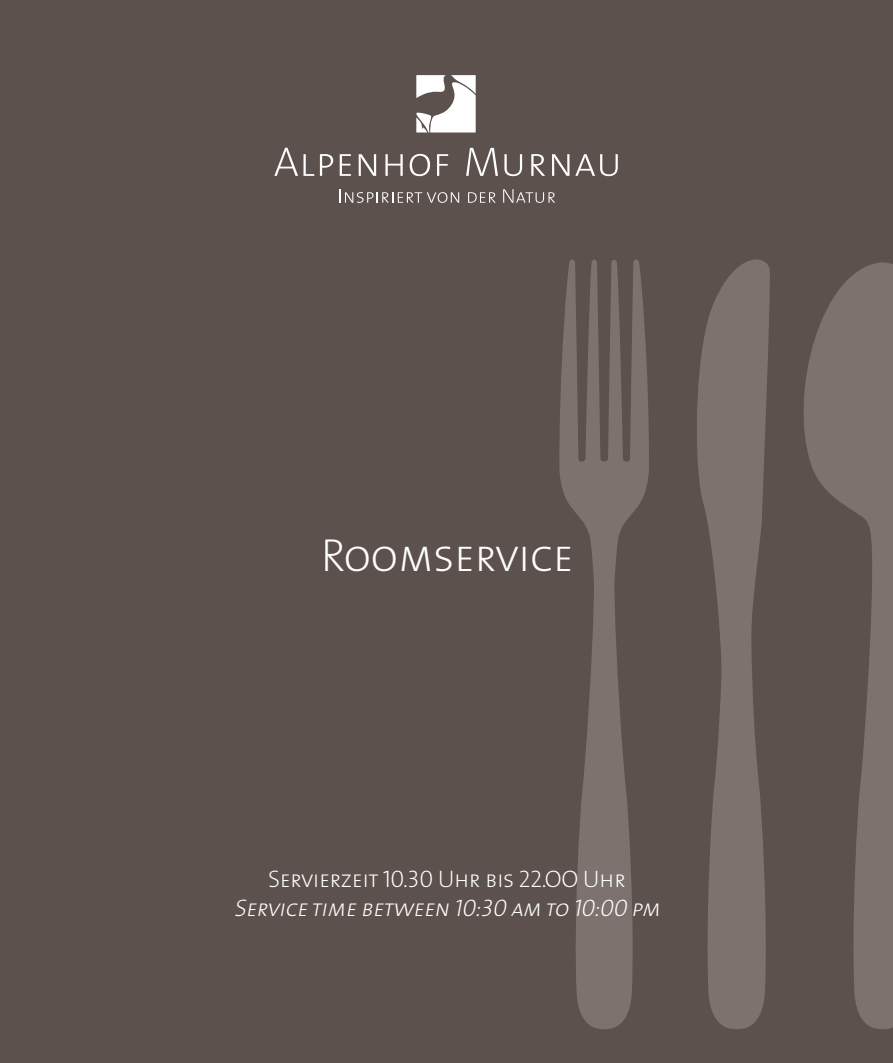
<style>
.page{position:relative;width:893px;height:1063px;background:#5d514d}
.page>*{position:absolute;margin:0;border:0;box-sizing:border-box;transform-origin:0 0}
.t1{font:46.5px "The Mix Extra Light Caps";letter-spacing:-.02em;color:#fff}
.t2{font:italic 24px "The Mix Extra Light Caps";color:#fff}
.t3{font:24px "The Mix Extra Light Caps";letter-spacing:-.02em;color:#fff}
</style>
<div class="page">
<svg style="left:803px;top:262px;width:90px;height:767px"></svg>
<svg style="left:697px;top:259px;width:73px;height:770px;fill:#7d726e"></svg>
<svg style="left:559px;top:259px;width:90px;height:770px"></svg>
<svg style="left:340px;top:189px;width:119px;height:14px"></svg>
<svg style="left:468px;top:192px;width:28px;height:11px"></svg>
<svg style="left:503px;top:189px;width:52px;height:14px"></svg>
<svg style="left:466px;top:148px;width:32px;height:28px"></svg>
<svg style="left:274px;top:148px;width:40px;height:28px"></svg>
<svg style="left:320px;top:154px;width:13px;height:22px"></svg>
<svg style="left:340px;top:154px;width:11px;height:22px"></svg>
<svg style="left:359px;top:154px;width:17px;height:22px"></svg>
<svg style="left:385px;top:154px;width:18px;height:22px"></svg>
<svg style="left:410px;top:154px;width:20px;height:22px"></svg>
<svg style="left:437px;top:154px;width:11px;height:22px"></svg>
<svg style="left:504px;top:154px;width:18px;height:22px"></svg>
<svg style="left:531px;top:154px;width:14px;height:22px"></svg>
<svg style="left:552px;top:154px;width:17px;height:22px"></svg>
<svg style="left:575px;top:154px;width:43px;height:22px"></svg>
<svg style="left:416px;top:75px;width:60px;height:58px"></svg>
<h1 class="t1" style="left:321px;top:517px;width:254px">Roomservice</h1>
<p class="t3" style="left:268px;top:860px;width:359px">Servierzeit 10.30 Uhr bis 22.OO Uhr</p>
<p class="t2" style="left:234px;top:888px;width:435px">Servicetimebetween 10:30 am to 10:00 pm</p>
</div>
